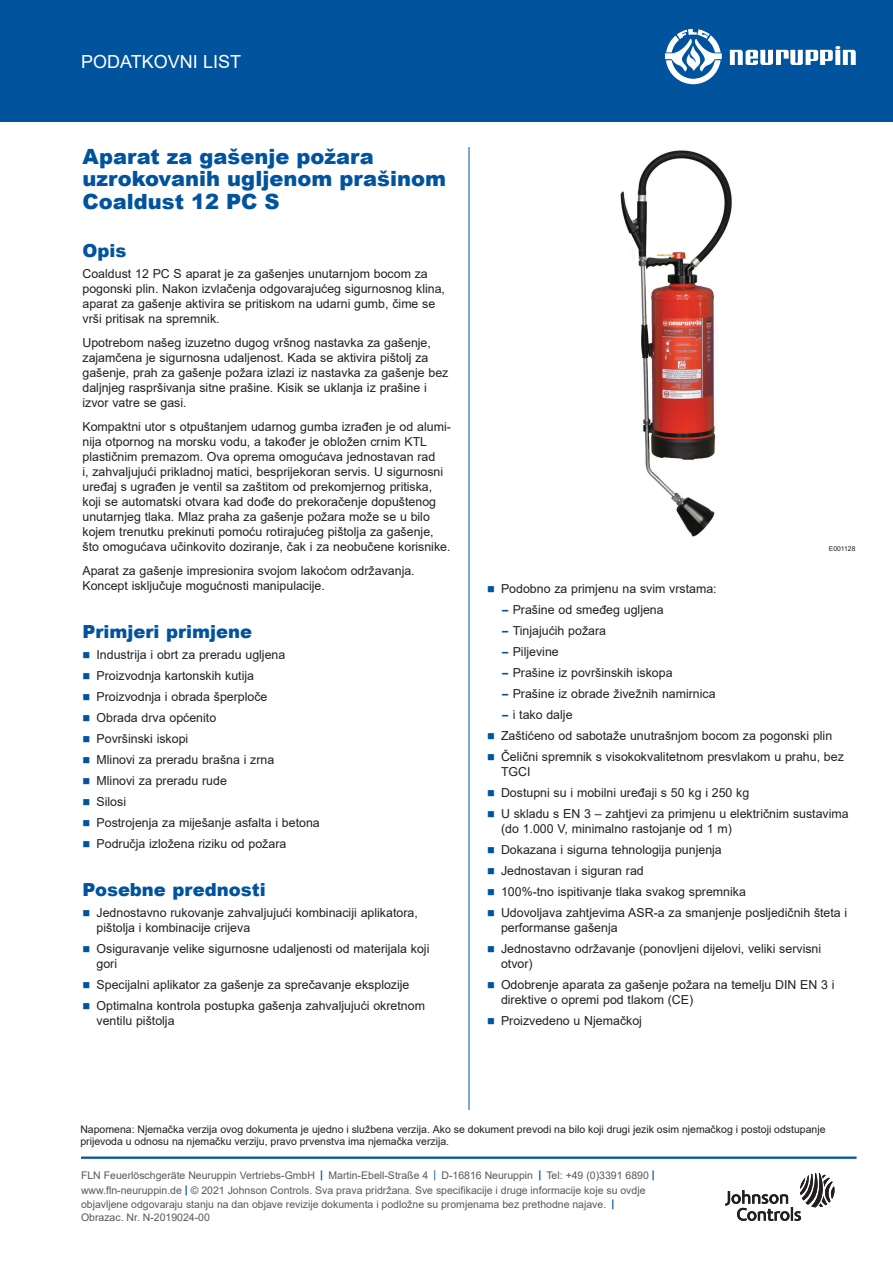
<style>
.page{position:relative;width:893px;height:1263px;background:#fff}
.page>*{position:absolute;margin:0;border:0;box-sizing:border-box;transform-origin:0 0}
._02_Data_Sheet_Heade{font:900 21px/22.5px "Arial";color:#01539e}
._03_12_pt_Blue_Heade{font:900 18px "Arial";color:#01539e}
._01_DATA_SHEET{font:18px "Arial";color:#fff}
._08_Bullet_Text{font:12.3px/15px "Arial";color:#231f20}
._06_Text_8_25{font:12.3px/15px "Arial";color:#231f20}
._05_Text_1st_Graph{font:12.3px/15px "Arial";color:#231f20}
._07_Bullet_Text_1st{font:12.3px/15px "Arial";color:#231f20}
._27_Tagline-Boilerpl{font:10.5px/15px "Arial";color:#57585a}
._16_Note_7_pt__type{font:10.5px/12px "Arial";color:#231f20}
._15___of_Art_Drawing{font:6.75px "Arial";color:#231f20}
.s1{color:#01539e}
.s2{font-family:"Univers LT Std";font-weight:900;color:#01539e}
.s3{font-weight:700;color:#01539e}
</style>
<div class="page">
<hr style="left:469px;top:147px;width:1px;height:963px;background:#01539e">
<hr style="left:81px;top:1156px;width:775px;height:3px;background:#01539e">
<div style="left:0;top:0;width:893px;height:122px;background:#01539e"></div>
<svg style="left:665px;top:29px;width:57px;height:55px"></svg>
<svg style="left:730px;top:46px;width:126px;height:19px"></svg>
<svg style="left:725px;top:1173px;width:109px;height:48px"></svg>
<img style="left:620px;top:150px;width:112px;height:387px">
<p class="_01_DATA_SHEET" style="left:81px;top:49px;width:162px">PODATKOVNI LIST</p>
<p class="_02_Data_Sheet_Heade" style="left:82px;top:144px;width:365px">Aparat za gašenje požara uzrokovanih ugljenom prašinom</p>
<p class="_02_Data_Sheet_Heade" style="left:82px;top:189px;width:199px">Coaldust 12 PC S</p>
<p class="_03_12_pt_Blue_Heade" style="left:82px;top:237px;width:45px">Opis</p>
<p class="_05_Text_1st_Graph" style="left:82px;top:266px;width:364px">Coaldust 12 PC S aparat je za gašenjes unutarnjom bocom za pogonski plin. Nakon izvlačenja odgovarajućeg sigurnosnog klina, aparat za gašenje aktivira se pritiskom na udarni gumb, čime se vrši pritisak na spremnik.</p>
<p class="_06_Text_8_25" style="left:82px;top:335px;width:367px">Upotrebom našeg izuzetno dugog vršnog nastavka za gašenje, zajamčena je sigurnosna udaljenost. Kada se aktivira pištolj za gašenje, prah za gašenje požara izlazi iz nastavka za gašenje bez daljnjeg raspršivanja sitne prašine. Kisik se uklanja iz prašine i izvor vatre se gasi.</p>
<p class="_06_Text_8_25" style="left:82px;top:419px;width:370px">Kompaktni utor s otpuštanjem udarnog gumba izrađen je od alumi&shy;nija otpornog na morsku vodu, a također je obložen crnim KTL plastičnim premazom. Ova oprema omogućava jednostavan rad<br>i, zahvaljujući prikladnoj matici, besprijekoran servis. U sigurnosni uređaj s ugrađen je ventil sa zaštitom od prekomjernog pritiska, koji se automatski otvara kad dođe do prekoračenje dopuštenog unutarnjeg tlaka. Mlaz praha za gašenje požara može se u bilo kojem trenutku prekinuti pomoću rotirajućeg pištolja za gašenje, što omogućava učinkovito doziranje, čak i za neobučene korisnike.</p>
<p class="_06_Text_8_25" style="left:82px;top:563px;width:334px">Aparat za gašenje impresionira svojom lakoćom održavanja.<br>Koncept isključuje mogućnosti manipulacije.</p>
<p class="_03_12_pt_Blue_Heade" style="left:82px;top:618px;width:171px">Primjeri primjene</p>
<p class="_07_Bullet_Text_1st" style="left:82px;top:647px;width:204px"><span class="s1">■</span> Industrija i obrt za preradu ugljena</p>
<p class="_08_Bullet_Text" style="left:82px;top:668px;width:173px"><span class="s1">■</span> Proizvodnja kartonskih kutija</p>
<p class="_08_Bullet_Text" style="left:82px;top:689px;width:186px"><span class="s1">■</span> Proizvodnja i obrada šperploče</p>
<p class="_08_Bullet_Text" style="left:82px;top:710px;width:135px"><span class="s1">■</span> Obrada drva općenito</p>
<p class="_08_Bullet_Text" style="left:82px;top:731px;width:107px"><span class="s1">■</span> Površinski iskopi</p>
<p class="_08_Bullet_Text" style="left:82px;top:752px;width:193px"><span class="s1">■</span> Mlinovi za preradu brašna i zrna</p>
<p class="_08_Bullet_Text" style="left:82px;top:773px;width:146px"><span class="s1">■</span> Mlinovi za preradu rude</p>
<p class="_08_Bullet_Text" style="left:82px;top:794px;width:45px"><span class="s1">■</span> Silosi</p>
<p class="_08_Bullet_Text" style="left:82px;top:815px;width:239px"><span class="s1">■</span> Postrojenja za miješanje asfalta i betona</p>
<p class="_08_Bullet_Text" style="left:82px;top:836px;width:205px"><span class="s1">■</span> Područja izložena riziku od požara</p>
<p class="_03_12_pt_Blue_Heade" style="left:82px;top:876px;width:185px">Posebne prednosti</p>
<p class="_07_Bullet_Text_1st" style="left:97px;top:905px;width:323px;text-indent:-14px"><span class="s1">■</span> Jednostavno rukovanje zahvaljujući kombinaciji aplikatora, pištolja i kombinacije crijeva</p>
<p class="_08_Bullet_Text" style="left:97px;top:941px;width:334px;text-indent:-14px"><span class="s1">■</span> Osiguravanje velike sigurnosne udaljenosti od materijala koji gori</p>
<p class="_08_Bullet_Text" style="left:82px;top:977px;width:329px"><span class="s1">■</span> Specijalni aplikator za gašenje za sprečavanje eksplozije</p>
<p class="_08_Bullet_Text" style="left:97px;top:998px;width:330px;text-indent:-14px"><span class="s1">■</span> Optimalna kontrola postupka gašenja zahvaljujući okretnom ventilu pištolja</p>
<p class="_15___of_Art_Drawing" style="left:829px;top:544px;width:28px">E001128</p>
<p class="_07_Bullet_Text_1st" style="left:487px;top:581px;width:231px"><span class="s1">■</span> Podobno za primjenu na svim vrstama:</p>
<p class="_08_Bullet_Text" style="left:502px;top:602px;width:163px"><span class="s2">–</span> Prašine od smeđeg ugljena</p>
<p class="_08_Bullet_Text" style="left:502px;top:623px;width:106px"><span class="s2">–</span> Tinjajućih požara</p>
<p class="_08_Bullet_Text" style="left:502px;top:644px;width:58px"><span class="s2">–</span> Piljevine</p>
<p class="_08_Bullet_Text" style="left:502px;top:665px;width:172px"><span class="s2">–</span> Prašine iz površinskih iskopa</p>
<p class="_08_Bullet_Text" style="left:502px;top:686px;width:215px"><span class="s2">–</span> Prašine iz obrade živežnih namirnica</p>
<p class="_08_Bullet_Text" style="left:502px;top:707px;width:72px"><span class="s2">–</span> i tako dalje</p>
<p class="_08_Bullet_Text" style="left:487px;top:728px;width:347px"><span class="s1">■</span> Zaštićeno od sabotaže unutrašnjom bocom za pogonski plin</p>
<p class="_08_Bullet_Text" style="left:501px;top:749px;width:344px;text-indent:-14px"><span class="s1">■</span> Čelični spremnik s visokokvalitetnom presvlakom u prahu, bez<br>TGCI</p>
<p class="_08_Bullet_Text" style="left:487px;top:785px;width:264px"><span class="s1">■</span> Dostupni su i mobilni uređaji s 50 kg i 250 kg</p>
<p class="_08_Bullet_Text" style="left:501px;top:806px;width:349px;text-indent:-14px"><span class="s1">■</span> U skladu s EN 3 – zahtjevi za primjenu u električnim sustavima (do 1.000 V, minimalno rastojanje od 1 m)</p>
<p class="_08_Bullet_Text" style="left:487px;top:842px;width:236px"><span class="s1">■</span> Dokazana i sigurna tehnologija punjenja</p>
<p class="_08_Bullet_Text" style="left:487px;top:863px;width:158px"><span class="s1">■</span> Jednostavan i siguran rad</p>
<p class="_08_Bullet_Text" style="left:487px;top:884px;width:260px"><span class="s1">■</span> 100%-tno ispitivanje tlaka svakog spremnika</p>
<p class="_08_Bullet_Text" style="left:501px;top:905px;width:348px;text-indent:-14px"><span class="s1">■</span> Udovoljava zahtjevima ASR-a za smanjenje posljedičnih šteta i performanse gašenja</p>
<p class="_08_Bullet_Text" style="left:501px;top:941px;width:322px;text-indent:-14px"><span class="s1">■</span> Jednostavno održavanje (ponovljeni dijelovi, veliki servisni otvor)</p>
<p class="_08_Bullet_Text" style="left:501px;top:977px;width:335px;text-indent:-14px"><span class="s1">■</span> Odobrenje aparata za gašenje požara na temelju DIN EN 3 i direktive o opremi pod tlakom (CE)</p>
<p class="_08_Bullet_Text" style="left:487px;top:1013px;width:157px"><span class="s1">■</span> Proizvedeno u Njemačkoj</p>
<p class="_16_Note_7_pt__type" style="left:80px;top:1123px;width:747px">Napomena: Njemačka verzija ovog dokumenta je ujedno i službena verzija. Ako se dokument prevodi na bilo koji drugi jezik osim njemačkog i postoji odstupanje prijevoda u odnosu na njemačku verziju, pravo prvenstva ima njemačka verzija.</p>
<p class="_27_Tagline-Boilerpl" style="left:81px;top:1168px;width:575px">FLN Feuerlöschgeräte Neuruppin Vertriebs-GmbH <span class="s3">|</span> Martin-Ebell-Straße 4 <span class="s1">|</span> D-16816 Neuruppin <span class="s3">|</span> Tel: +49 (0)3391 6890 <span class="s3">| </span>www.fln-neuruppin.de <span class="s3">|</span> © 2021 Johnson Controls. Sva prava pridržana. Sve specifikacije i druge informacije koje su ovdje</p>
<p class="_27_Tagline-Boilerpl" style="left:81px;top:1197px;width:535px;line-height:13.2px">objavljene odgovaraju stanju na dan objave revizije dokumenta i podložne su promjenama bez prethodne najave. <span class="s3">|<br></span>Obrazac. Nr. N-2019024-00</p>
</div>
